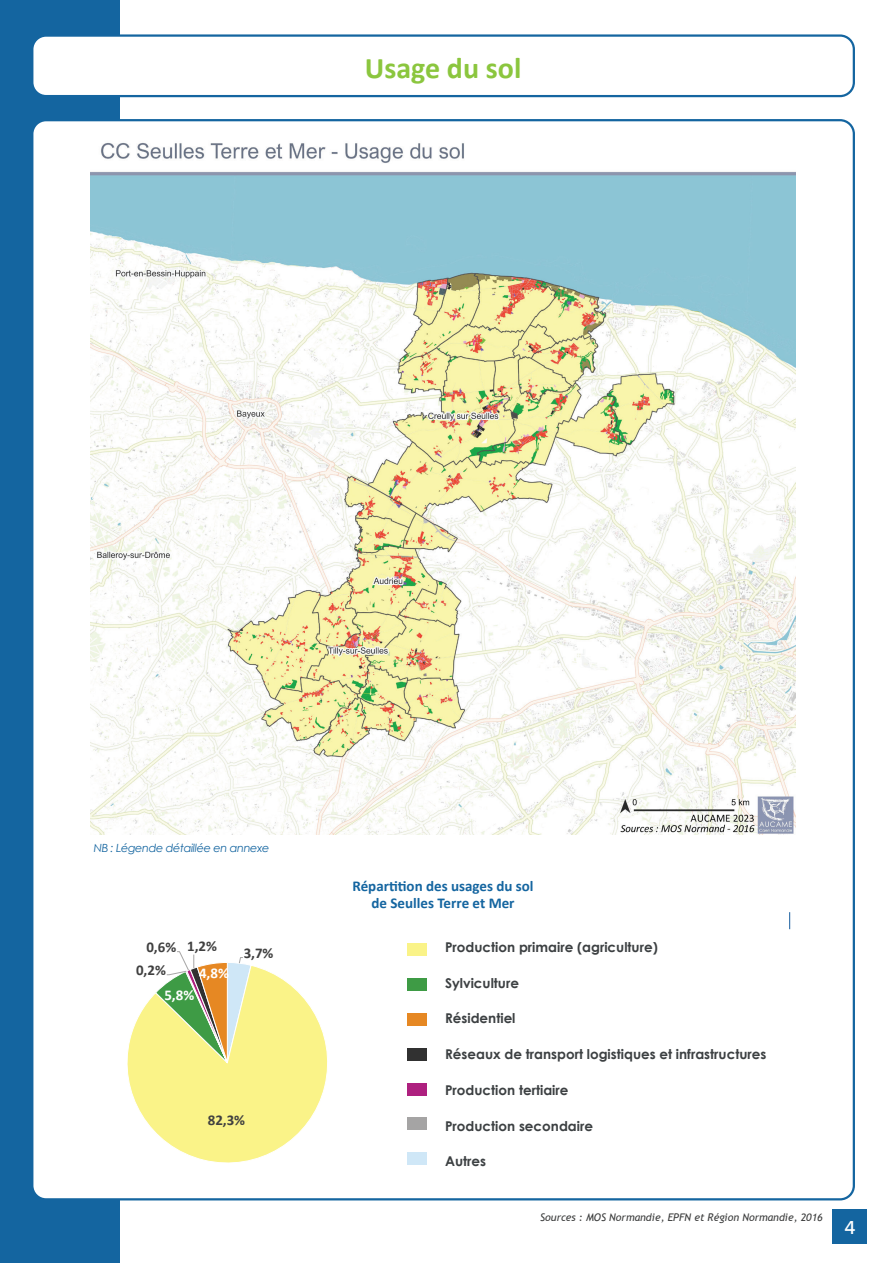
<style>
.page{position:relative;width:893px;height:1263px;background:#fff}
.page>*{position:absolute;margin:0;border:0;box-sizing:border-box;transform-origin:0 0}
.t1{font:700 30px "Calibri";color:#8bc63e}
.t2{font:500 19.5px "Proxima Nova";color:#fff}
.t3{font:700 15px/16.5px "Calibri";color:#1465a0;text-align:center}
.t4{font:700 14.85px "Calibri";color:#404040}
.t5{font:700 14.85px "Calibri";color:#fff}
.t6{font:700 13.5px "Century Gothic";color:#3c4042}
.t7{font:italic 11.25px "Century Gothic";letter-spacing:-.03em;color:#1465a0}
.t8{font:italic 10.5px "Trebuchet MS";color:#3b3c3c}
</style>
<div class="page">
<div style="left:0;top:0;width:119px;height:1263px;background:#1465a0"></div>
<div style="left:833px;top:1209px;width:34px;height:34px;background:#1465a0"></div>
<div style="left:32px;top:120px;width:822px;height:1079px;background:#fff;border-radius:14px"></div>
<img style="left:90px;top:142px;width:706px;height:692px">
<div style="left:32px;top:36px;width:822px;height:60px;background:#fff;border-radius:14px"></div>
<div style="left:31px;top:34px;width:824px;height:63px;border:2px solid #1465a0;border-radius:14px"></div>
<svg style="left:127px;top:951px;width:201px;height:212px"></svg>
<svg style="left:789px;top:912px;width:1px;height:17px"></svg>
<div style="left:407px;top:943px;width:20px;height:13px;background:#faf388"></div>
<div style="left:407px;top:1013px;width:20px;height:13px;background:#e68823"></div>
<div style="left:407px;top:1083px;width:20px;height:12px;background:#ae207f"></div>
<div style="left:407px;top:978px;width:20px;height:13px;background:#3e9b45"></div>
<div style="left:407px;top:1048px;width:20px;height:12px;background:#313131"></div>
<div style="left:407px;top:1117px;width:20px;height:13px;background:#a5a4a4"></div>
<div style="left:407px;top:1152px;width:20px;height:13px;background:#cfe7f7"></div>
<h1 class="t1" style="left:365px;top:47px;width:158px">Usage du sol</h1>
<p class="t7" style="left:94px;top:840px;width:177px">NB : Légende détaillée en annexe</p>
<p class="t4" style="left:146px;top:936px;width:72px">0,6% 1,2%</p>
<p class="t5" style="left:199px;top:962px;width:31px">4,8%</p>
<p class="t4" style="left:136px;top:959px;width:31px">0,2%</p>
<p class="t5" style="left:164px;top:985px;width:31px">5,8%</p>
<p class="t4" style="left:244px;top:942px;width:31px">3,7%</p>
<p class="t4" style="left:208px;top:1109px;width:39px">82,3%</p>
<p class="t3" style="left:352px;top:878px;width:183px">Répartition des usages du sol de Seulles Terre et Mer</p>
<p class="t6" style="left:445px;top:937px;width:214px">Production primaire (agriculture)</p>
<p class="t6" style="left:445px;top:973px;width:75px">Sylviculture</p>
<p class="t6" style="left:445px;top:1008px;width:72px">Résidentiel</p>
<p class="t6" style="left:445px;top:1044px;width:323px">Réseaux de transport logistiques et infrastructures</p>
<p class="t6" style="left:445px;top:1080px;width:125px">Production tertiaire</p>
<p class="t6" style="left:445px;top:1115px;width:149px">Production secondaire</p>
<p class="t6" style="left:445px;top:1151px;width:43px">Autres</p>
<p class="t8" style="left:540px;top:1211px;width:284px">Sources : MOS Normandie, EPFN et Région Normandie, 2016</p>
<h2 class="t2" style="left:844px;top:1213px;width:13px">4</h2>
</div>
